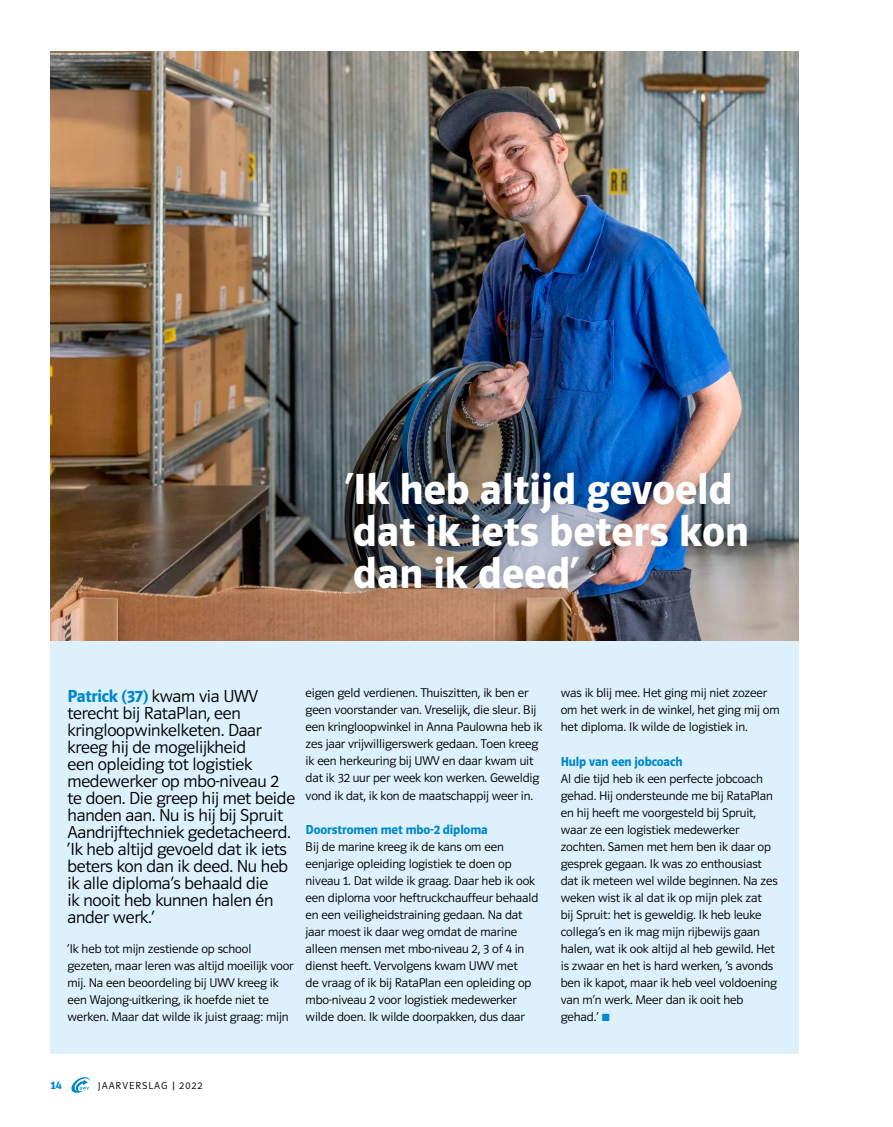
<style>
.page{position:relative;width:893px;height:1127px;background:#fff}
.page>*{position:absolute;margin:0;border:0;box-sizing:border-box;transform-origin:0 0}
.t1{font:700 45px/42px "UWV Sans 2010";color:#fff}
.t2{font:300 18px/17px "UWV Sans 2010";letter-spacing:-.015em;color:#000}
.t3{font:700 13.5px "UWV Sans 2010";letter-spacing:-.01em;color:#0087cc}
.t4{font:300 13.05px/17px "UWV Sans 2010";letter-spacing:-.01em;color:#000}
.t5{font:700 12px "UWV Sans 2010";color:#0087cc}
.t6{font:300 10.5px "UWV Sans 2010";letter-spacing:.095em;color:#000}
.s1{font-weight:700;color:#0087cc}
</style>
<div class="page">
<svg style="left:71px;top:1077px;width:19px;height:16px"></svg>
<div style="left:50px;top:589px;width:749px;height:464px;background:#ddf1fc"></div>
<img style="left:50px;top:51px;width:749px;height:589px">
<div style="left:324px;top:450px;width:446px;height:161px;background:#000;opacity:.3"></div>
<h1 class="t1" style="left:345px;top:469px;width:406px">‘Ik heb altijd gevoeld dat ik iets beters kon dan ik deed’</h1>
<p class="t2" style="left:68px;top:687px;width:229px"><span class="s1">Patrick (37)</span> kwam via UWV terecht bij RataPlan, een kringloopwinkelketen. Daar kreeg hij de mogelijkheid<br>een opleiding tot logistiek medewerker op mbo-niveau 2 te doen. Die greep hij met beide handen aan. Nu is hij bij Spruit<br>Aandrijftechniek gedetacheerd. ‘Ik heb altijd gevoeld dat ik iets beters kon dan ik deed. Nu heb ik alle diploma’s behaald die<br>ik nooit heb kunnen halen én ander werk.’</p>
<p class="t4" style="left:68px;top:940px;width:228px">‘Ik heb tot mijn zestiende op school gezeten, maar leren was altijd moeilijk voor mij. Na een beoordeling bij UWV kreeg ik een Wajong-uitkering, ik hoefde niet te werken. Maar dat wilde ik juist graag: mijn</p>
<p class="t4" style="left:306px;top:685px;width:238px">eigen geld verdienen. Thuiszitten, ik ben er geen voorstander van. Vreselijk, die sleur. Bij een kringloopwinkel in Anna Paulowna heb ik zes jaar vrijwilligerswerk gedaan. Toen kreeg ik een herkeuring bij UWV en daar kwam uit dat ik 32 uur per week kon werken. Geweldig vond ik dat, ik kon de maatschappij weer in.</p>
<p class="t3" style="left:306px;top:822px;width:184px">Doorstromen met mbo-2 diploma</p>
<p class="t4" style="left:306px;top:838px;width:234px">Bij de marine kreeg ik de kans om een eenjarige opleiding logistiek te doen op niveau 1. Dat wilde ik graag. Daar heb ik ook een diploma voor heftruckchauffeur behaald en een veiligheidstraining gedaan. Na dat jaar moest ik daar weg omdat de marine alleen mensen met mbo-niveau 2, 3 of 4 in dienst heeft. Vervolgens kwam UWV met<br>de vraag of ik bij RataPlan een opleiding op mbo-niveau 2 voor logistiek medewerker wilde doen. Ik wilde doorpakken, dus daar</p>
<p class="t4" style="left:561px;top:685px;width:220px">was ik blij mee. Het ging mij niet zozeer om het werk in de winkel, het ging mij om het diploma. Ik wilde de logistiek in.</p>
<p class="t3" style="left:561px;top:754px;width:123px">Hulp van een jobcoach</p>
<p class="t4" style="left:561px;top:770px;width:219px">Al die tijd heb ik een perfecte jobcoach gehad. Hij ondersteunde me bij RataPlan en hij heeft me voorgesteld bij Spruit, waar ze een logistiek medewerker zochten. Samen met hem ben ik daar op gesprek gegaan. Ik was zo enthousiast dat ik meteen wel wilde beginnen. Na zes weken wist ik al dat ik op mijn plek zat<br>bij Spruit: het is geweldig. Ik heb leuke collega’s en ik mag mijn rijbewijs gaan halen, wat ik ook altijd al heb gewild. Het is zwaar en het is hard werken, ’s avonds ben ik kapot, maar ik heb veel voldoening van m’n werk. Meer dan ik ooit heb gehad.’</p>
<p class="t5" style="left:50px;top:1078px;width:13px">14</p>
<p class="t6" style="left:98px;top:1080px;width:106px">JAARVERSLAG | 2022</p>
</div>
